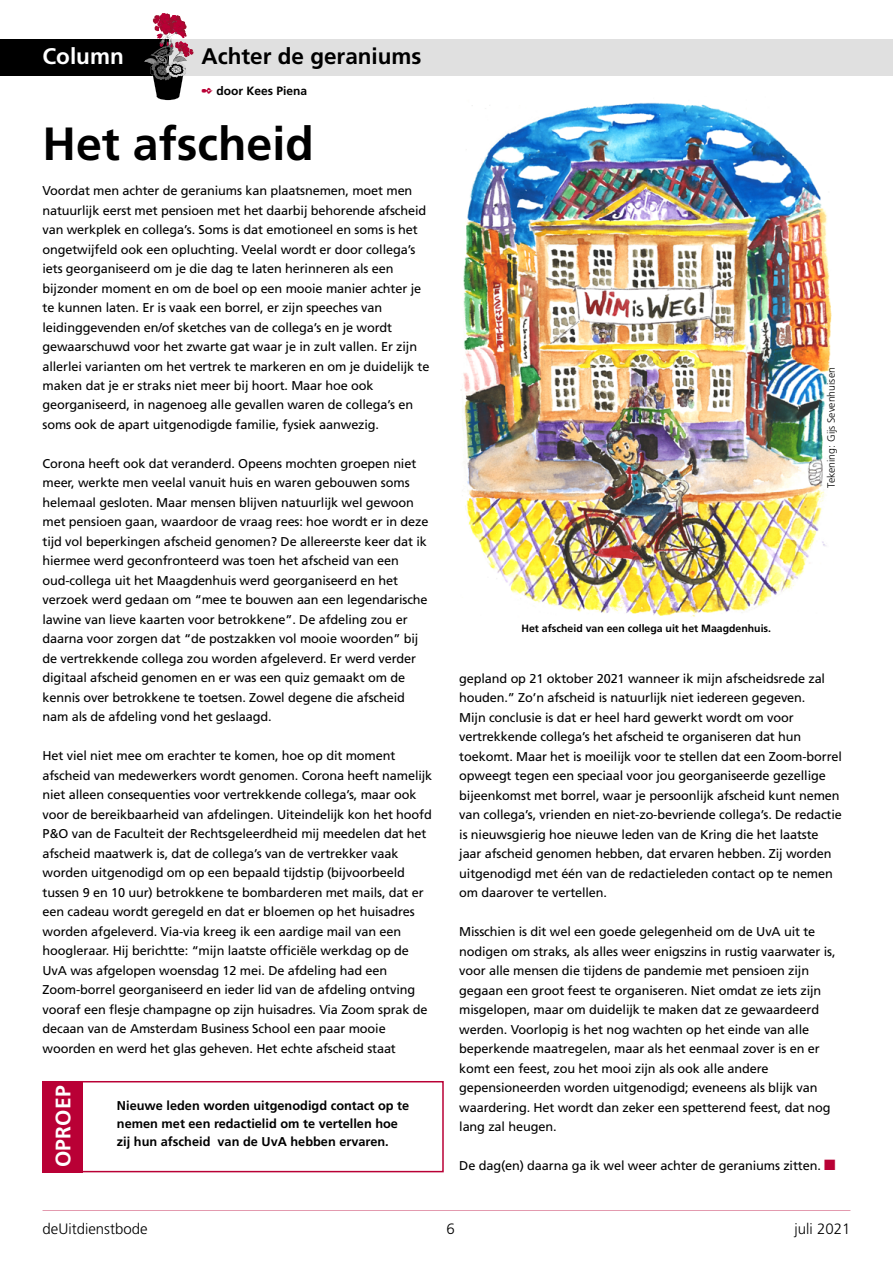
<style>
.page{position:relative;width:893px;height:1263px;background:#fff}
.page>*{position:absolute;margin:0;border:0;box-sizing:border-box;transform-origin:0 0}
.t1{font:700 46.5px "Frutiger";color:#000}
.t2{font:700 22.5px "Frutiger";color:#000}
.t3{font:700 22.5px "Frutiger";color:#fff}
.t4{font:700 21px "Frutiger";letter-spacing:.01em;color:#fff}
.t5{font:300 15px "Frutiger";color:#000}
.t6{font:12.75px/19.5px "Frutiger";letter-spacing:-.01em;color:#000}
.t7{font:700 12.75px/18px "Frutiger";color:#000}
.t8{font:700 12px "Frutiger";color:#000}
.t9{font:700 10.5px "Frutiger";color:#000}
.t10{font:300 10.5px "Frutiger";color:#000}
.s1{color:#b90035}
</style>
<div class="page">
<hr style="left:43px;top:1209px;width:807px;height:1px;background:#b90035">
<div style="left:169px;top:39px;width:724px;height:36px;background:#e0e0e0"></div>
<div style="left:0;top:39px;width:169px;height:36px;background:#000"></div>
<svg style="left:144px;top:13px;width:50px;height:87px"></svg>
<img style="left:461px;top:102px;width:371px;height:515px">
<div style="left:43px;top:1081px;width:401px;height:91px;border:2px solid #b90035"></div>
<div style="left:43px;top:1081px;width:40px;height:91px;background:#b90035"></div>
<h2 class="t3" style="left:43px;top:43px;width:83px">Column</h2>
<h2 class="t2" style="left:202px;top:43px;width:222px">Achter de geraniums</h2>
<p class="t8" style="left:202px;top:83px;width:107px"><span class="s1">✒</span> door Kees Piena</p>
<h1 class="t1" style="left:43px;top:116px;width:273px">Het afscheid</h1>
<p class="t6" style="left:43px;top:181px;width:389px">Voordat men achter de geraniums kan plaatsnemen, moet men natuurlijk eerst met pensioen met het daarbij behorende afscheid van werkplek en collega’s. Soms is dat emotioneel en soms is het ongetwijfeld ook een opluchting. Veelal wordt er door collega’s iets georganiseerd om je die dag te laten herinneren als een bijzonder moment en om de boel op een mooie manier achter je te kunnen laten. Er is vaak een borrel, er zijn speeches van leidinggevenden en/of sketches van de collega’s en je wordt gewaarschuwd voor het zwarte gat waar je in zult vallen. Er zijn allerlei varianten om het vertrek te markeren en om je duidelijk te maken dat je er straks niet meer bij hoort. Maar hoe ook georganiseerd, in nagenoeg alle gevallen waren de collega’s en soms ook de apart uitgenodigde familie, fysiek aanwezig.</p>
<p class="t6" style="left:43px;top:454px;width:388px">Corona heeft ook dat veranderd. Opeens mochten groepen niet meer, werkte men veelal vanuit huis en waren gebouwen soms helemaal gesloten. Maar mensen blijven natuurlijk wel gewoon met pensioen gaan, waardoor de vraag rees: hoe wordt er in deze tijd vol beperkingen afscheid genomen? De allereerste keer dat ik hiermee werd geconfronteerd was toen het afscheid van een oud-collega uit het Maagdenhuis werd georganiseerd en het verzoek werd gedaan om “mee te bouwen aan een legendarische lawine van lieve kaarten voor betrokkene”. De afdeling zou er daarna voor zorgen dat “de postzakken vol mooie woorden” bij de vertrekkende collega zou worden afgeleverd. Er werd verder digitaal afscheid genomen en er was een quiz gemaakt om de kennis over betrokkene te toetsen. Zowel degene die afscheid nam als de afdeling vond het geslaagd.</p>
<p class="t6" style="left:43px;top:746px;width:391px">Het viel niet mee om erachter te komen, hoe op dit moment afscheid van medewerkers wordt genomen. Corona heeft namelijk niet alleen consequenties voor vertrekkende collega’s, maar ook voor de bereikbaarheid van afdelingen. Uiteindelijk kon het hoofd P&amp;O van de Faculteit der Rechtsgeleerdheid mij meedelen dat het afscheid maatwerk is, dat de collega’s van de vertrekker vaak worden uitgenodigd om op een bepaald tijdstip (bijvoorbeeld tussen 9 en 10 uur) betrokkene te bombarderen met mails, dat er een cadeau wordt geregeld en dat er bloemen op het huisadres worden afgeleverd. Via-via kreeg ik een aardige mail van een hoogleraar. Hij berichtte: “mijn laatste officiële werkdag op de UvA was afgelopen woensdag 12 mei. De afdeling had een Zoom-borrel georganiseerd en ieder lid van de afdeling ontving vooraf een flesje champagne op zijn huisadres. Via Zoom sprak de decaan van de Amsterdam Business School een paar mooie woorden en werd het glas geheven. Het echte afscheid staat</p>
<h3 class="t4" style="left:51px;top:1167px;width:83px;rotate:-90deg">OPROEP</h3>
<p class="t7" style="left:117px;top:1096px;width:294px">Nieuwe leden worden uitgenodigd contact op te nemen met een redactielid om te vertellen hoe zij hun afscheid van de UvA hebben ervaren.</p>
<p class="t9" style="left:521px;top:622px;width:251px">Het afscheid van een collega uit het Maagdenhuis.</p>
<p class="t10" style="left:825px;top:488px;width:122px;rotate:-90deg">Tekening: Gijs Sevenhuisen</p>
<p class="t6" style="left:459px;top:668px;width:384px">gepland op 21 oktober 2021 wanneer ik mijn afscheidsrede zal houden.” Zo’n afscheid is natuurlijk niet iedereen gegeven.<br>Mijn conclusie is dat er heel hard gewerkt wordt om voor vertrekkende collega’s het afscheid te organiseren dat hun toekomt. Maar het is moeilijk voor te stellen dat een Zoom-borrel opweegt tegen een speciaal voor jou georganiseerde gezellige bijeenkomst met borrel, waar je persoonlijk afscheid kunt nemen van collega’s, vrienden en niet-zo-bevriende collega’s. De redactie is nieuwsgierig hoe nieuwe leden van de Kring die het laatste jaar afscheid genomen hebben, dat ervaren hebben. Zij worden uitgenodigd met één van de redactieleden contact op te nemen om daarover te vertellen.</p>
<p class="t6" style="left:459px;top:922px;width:378px">Misschien is dit wel een goede gelegenheid om de UvA uit te nodigen om straks, als alles weer enigszins in rustig vaarwater is, voor alle mensen die tijdens de pandemie met pensioen zijn gegaan een groot feest te organiseren. Niet omdat ze iets zijn misgelopen, maar om duidelijk te maken dat ze gewaardeerd werden. Voorlopig is het nog wachten op het einde van alle beperkende maatregelen, maar als het eenmaal zover is en er komt een feest, zou het mooi zijn als ook alle andere gepensioneerden worden uitgenodigd; eveneens als blijk van waardering. Het wordt dan zeker een spetterend feest, dat nog lang zal heugen.</p>
<p class="t6" style="left:459px;top:1156px;width:378px">De dag(en) daarna ga ik wel weer achter de geraniums zitten. <span class="s1">■</span></p>
<p class="t5" style="left:43px;top:1221px;width:107px">deUitdienstbode</p>
<p class="t5" style="left:447px;top:1221px;width:10px">6</p>
<p class="t5" style="left:795px;top:1221px;width:57px">juli 2021</p>
</div>
